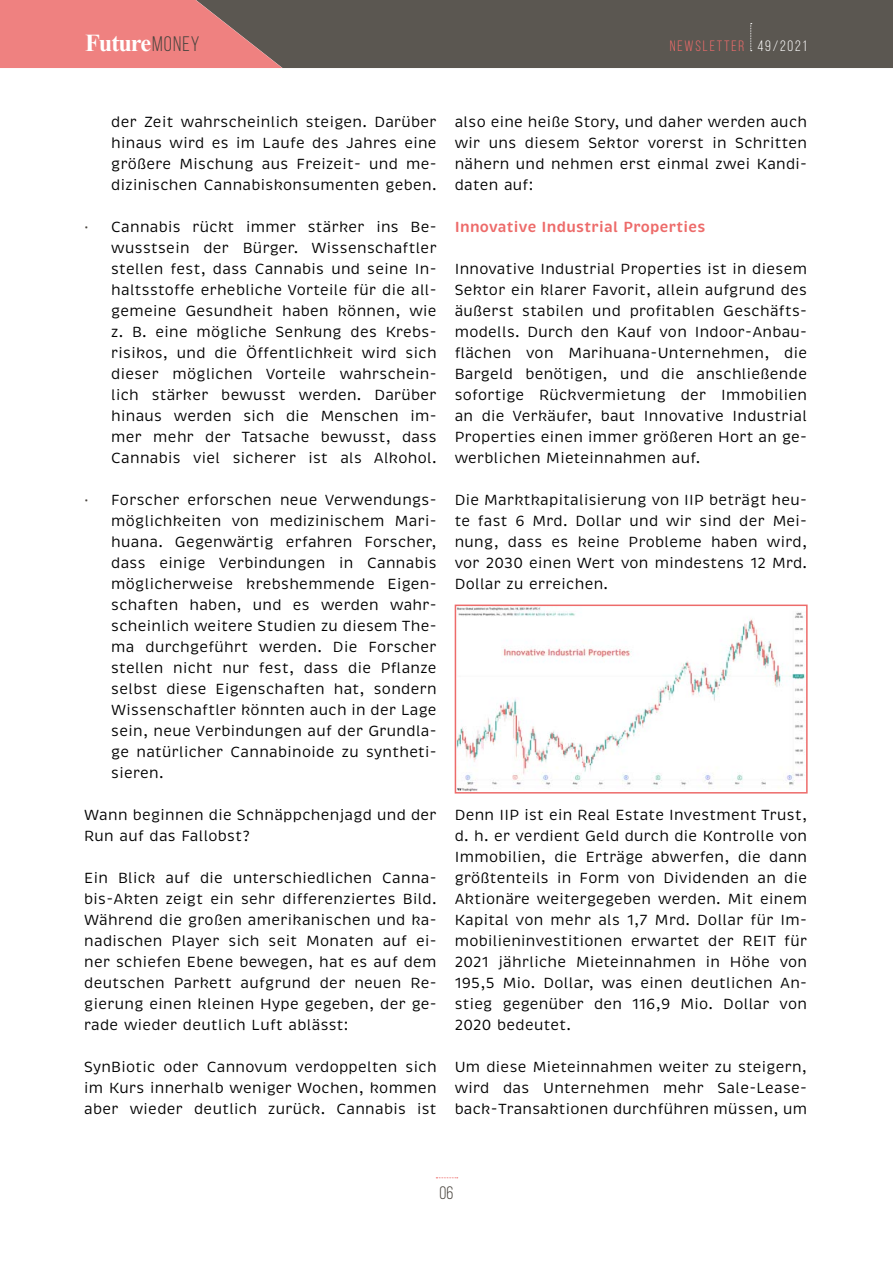
<style>
.page{position:relative;width:893px;height:1263px;background:#fff}
.page>*{position:absolute;margin:0;border:0;box-sizing:border-box;transform-origin:0 0}
.t1{font:700 24.3px "Times New Roman";letter-spacing:-.04em;color:#fff}
.t2{font:18px "Bebas Neue";color:#49443e}
.t3{font:15px/21px "Brevia";letter-spacing:.02em;color:#000;text-align:justify}
.t4{font:600 15px "Brevia";letter-spacing:.02em;color:#ed6b6a}
.t5{font:15px "Bebas Neue";letter-spacing:.12em;color:#ed6b6a}
.s1{font-family:"Bebas Neue";font-weight:400;font-size:21px;color:#49443e}
.s2{color:#fff}
.s3{font-weight:300;font-size:13.5px;color:#49443e}
</style>
<div class="page">
<svg style="left:436px;top:1177px;width:22px;height:1px"></svg>
<div style="left:282px;top:0;width:611px;height:68px;background:#5b5751"></div>
<svg style="left:0;top:0;width:282px;height:68px;background:#d87a79"></svg>
<svg style="left:750px;top:23px;width:2px;height:28px"></svg>
<img style="left:458px;top:607px;width:347px;height:183px">
<div style="left:455px;top:604px;width:353px;height:189px;border:2px solid #ed6b6a"></div>
<h1 class="t1" style="left:85px;top:26px;width:116px">Future<span class="s1">MONEY</span></h1>
<p class="t5" style="left:670px;top:37px;width:138px">NEWSLETTER <span class="s2">49/2021</span></p>
<p class="t3" style="left:111px;top:112px;width:327px">der Zeit wahrscheinlich steigen. Darüber hinaus wird es im Laufe des Jahres eine größere Mischung aus Freizeit- und me&shy;dizinischen Cannabiskonsumenten geben.</p>
<p class="t3" style="left:111px;top:217px;width:327px;text-indent:-27px"><span class="s3">•</span> Cannabis rückt immer stärker ins Be&shy;wusstsein der Bürger. Wissenschaftler stellen fest, dass Cannabis und seine In&shy;haltsstoffe erhebliche Vorteile für die all&shy;gemeine Gesundheit haben können, wie z. B. eine mögliche Senkung des Krebs&shy;risikos, und die Öffentlichkeit wird sich dieser möglichen Vorteile wahrschein&shy;lich stärker bewusst werden. Darüber hinaus werden sich die Menschen im&shy;mer mehr der Tatsache bewusst, dass Cannabis viel sicherer ist als Alkohol.</p>
<p class="t3" style="left:111px;top:490px;width:327px;text-indent:-27px"><span class="s3">•</span> Forscher erforschen neue Verwendungs&shy;möglichkeiten von medizinischem Mari&shy;huana. Gegenwärtig erfahren Forscher, dass einige Verbindungen in Cannabis möglicherweise krebshemmende Eigen&shy;schaften haben, und es werden wahr&shy;scheinlich weitere Studien zu diesem The&shy;ma durchgeführt werden. Die Forscher stellen nicht nur fest, dass die Pflanze selbst diese Eigenschaften hat, sondern Wissenschaftler könnten auch in der Lage sein, neue Verbindungen auf der Grundla&shy;ge natürlicher Cannabinoide zu syntheti&shy;sieren.</p>
<p class="t3" style="left:84px;top:805px;width:354px">Wann beginnen die Schnäppchenjagd und der<br>Run auf das Fallobst?</p>
<p class="t3" style="left:84px;top:868px;width:354px">Ein Blick auf die unterschiedlichen Canna&shy;bis-Akten zeigt ein sehr differenziertes Bild.<br>Während die großen amerikanischen und ka&shy;nadischen Player sich seit Monaten auf ei&shy;ner schiefen Ebene bewegen, hat es auf dem deutschen Parkett aufgrund der neuen Re&shy;gierung einen kleinen Hype gegeben, der ge&shy;rade wieder deutlich Luft ablässt:</p>
<p class="t3" style="left:84px;top:1057px;width:354px">SynBiotic oder Cannovum verdoppelten sich im Kurs innerhalb weniger Wochen, kommen aber wieder deutlich zurück. Cannabis ist</p>
<p class="t3" style="left:455px;top:112px;width:354px">also eine heiße Story, und daher werden auch wir uns diesem Sektor vorerst in Schritten nähern und nehmen erst einmal zwei Kandi&shy;daten auf:</p>
<p class="t4" style="left:455px;top:218px;width:252px">Innovative Industrial Properties</p>
<p class="t3" style="left:455px;top:259px;width:354px">Innovative Industrial Properties ist in diesem Sektor ein klarer Favorit, allein aufgrund des äußerst stabilen und profitablen Geschäfts&shy;modells. Durch den Kauf von Indoor-Anbau&shy;flächen von Marihuana-Unternehmen, die Bargeld benötigen, und die anschließende sofortige Rückvermietung der Immobilien an die Verkäufer, baut Innovative Industrial Properties einen immer größeren Hort an ge&shy;werblichen Mieteinnahmen auf.</p>
<p class="t3" style="left:455px;top:490px;width:354px">Die Marktkapitalisierung von IIP beträgt heu&shy;te fast 6 Mrd. Dollar und wir sind der Mei&shy;nung, dass es keine Probleme haben wird, vor 2030 einen Wert von mindestens 12 Mrd.<br>Dollar zu erreichen.</p>
<p class="t3" style="left:455px;top:805px;width:354px">Denn IIP ist ein Real Estate Investment Trust, d. h. er verdient Geld durch die Kontrolle von Immobilien, die Erträge abwerfen, die dann größtenteils in Form von Dividenden an die Aktionäre weitergegeben werden. Mit einem Kapital von mehr als 1,7 Mrd. Dollar für Im&shy;mobilieninvestitionen erwartet der REIT für 2021 jährliche Mieteinnahmen in Höhe von 195,5 Mio. Dollar, was einen deutlichen An&shy;stieg gegenüber den 116,9 Mio. Dollar von 2020 bedeutet.</p>
<p class="t3" style="left:455px;top:1057px;width:354px">Um diese Mieteinnahmen weiter zu steigern, wird das Unternehmen mehr Sale-Lease&shy;back-Transaktionen durchführen müssen, um</p>
<p class="t2" style="left:440px;top:1183px;width:15px">06</p>
</div>
